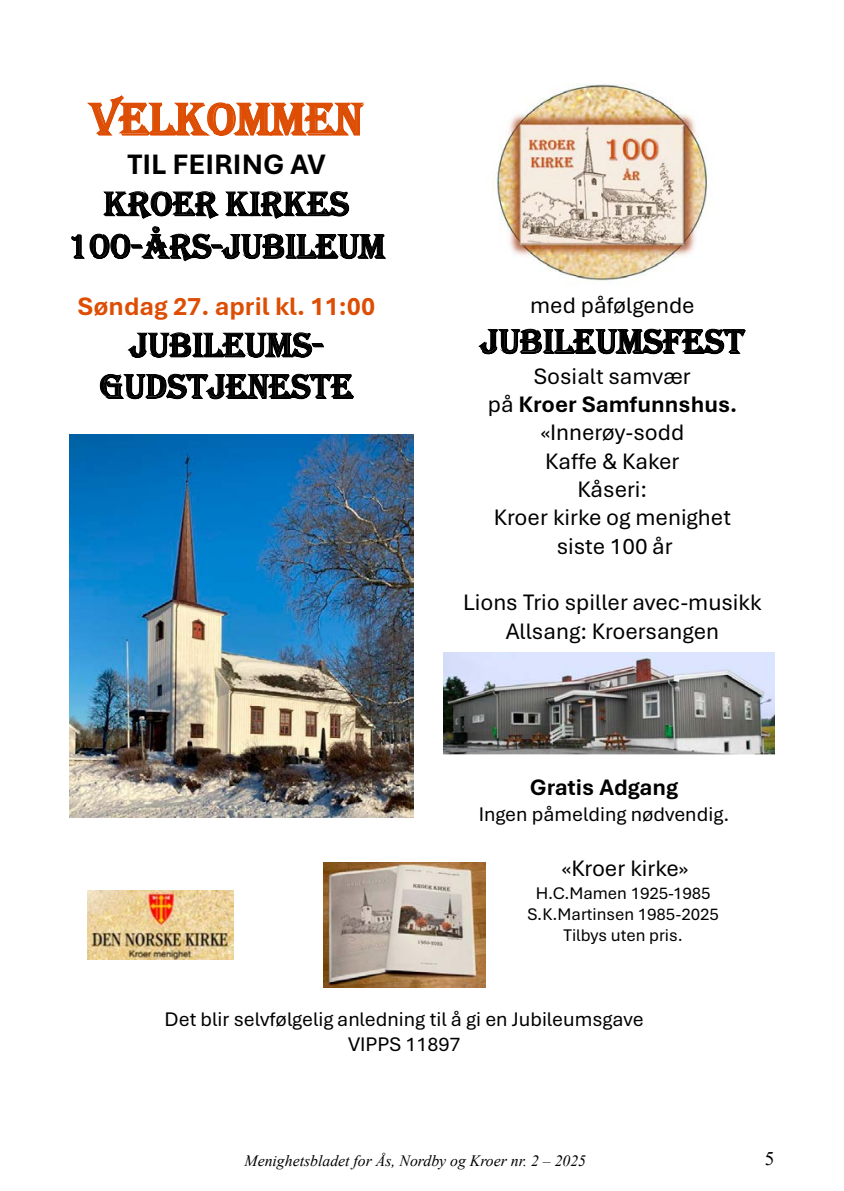
<style>
.page{position:relative;width:844px;height:1191px;background:#fff}
.page>*{position:absolute;margin:0;border:0;box-sizing:border-box;transform-origin:0 0}
.t1{font:47.25px "Algerian";color:#dd4e04}
.t2{font:35.52px "Algerian";color:#000}
.t3{font:35.35px/41.5px "Algerian";color:#000;text-align:center}
.t4{font:700 29.57px "Aptos";color:#000}
.t5{font:700 26.6px "Aptos";color:#dd4e04}
.t6{font:23.62px/28.3px "Aptos";color:#000;text-align:center}
.t7{font:700 23.62px "Aptos";letter-spacing:-.005em;color:#000}
.t8{font:20.65px/24.8px "Aptos";color:#000;text-align:center}
.t9{font:19.25px "Times New Roman";color:#000}
.t10{font:17.68px/21.3px "Aptos";letter-spacing:-.005em;color:#000;text-align:center}
.t11{font:italic 15.75px "Times New Roman";color:#000}
.s1{font-weight:700}
</style>
<div class="page">
<img style="left:69px;top:434px;width:344px;height:383px">
<img style="left:494px;top:83px;width:216px;height:199px">
<img style="left:443px;top:652px;width:330px;height:102px">
<img style="left:88px;top:890px;width:145px;height:69px">
<img style="left:323px;top:862px;width:162px;height:125px">
<h1 class="t1" style="left:90px;top:93px;width:275px">VELKOMMEN</h1>
<p class="t4" style="left:127px;top:144px;width:200px">TIL FEIRING AV</p>
<h3 class="t3" style="left:104px;top:184px;width:247px">KROER KIRKES</h3>
<h2 class="t2" style="left:68px;top:227px;width:318px">100-ÅRS-JUBILEUM</h2>
<p class="t5" style="left:77px;top:288px;width:299px">Søndag 27. april kl. 11:00</p>
<h3 class="t3" style="left:100px;top:325px;width:255px">JUBILEUMS-<br>GUDSTJENESTE</h3>
<p class="t6" style="left:530px;top:290px;width:166px">med påfølgende</p>
<h2 class="t2" style="left:480px;top:322px;width:266px">JUBILEUMSFEST</h2>
<p class="t6" style="left:487px;top:361px;width:251px">Sosialt samvær<br>på <span class="s1">Kroer Samfunnshus. </span>«Innerøy-sodd<br>Kaffe &amp; Kaker<br>Kåseri:<br>Kroer kirke og menighet siste 100 år</p>
<p class="t6" style="left:463px;top:587px;width:300px">Lions Trio spiller avec-musikk<br>Allsang: Kroersangen</p>
<p class="t7" style="left:530px;top:771px;width:150px">Gratis Adgang</p>
<p class="t8" style="left:478px;top:800px;width:252px">Ingen påmelding nødvendig.</p>
<p class="t6" style="left:561px;top:853px;width:128px">«Kroer kirke»</p>
<p class="t10" style="left:527px;top:881px;width:193px">H.C.Mamen 1925-1985<br>S.K.Martinsen 1985-2025<br>Tilbys uten pris.</p>
<p class="t8" style="left:165px;top:1006px;width:480px">Det blir selvfølgelig anledning til å gi en Jubileumsgave<br>VIPPS 11897</p>
<p class="t11" style="left:244px;top:1149px;width:343px">Menighetsbladet for Ås, Nordby og Kroer nr. 2 – 2025</p>
<p class="t9" style="left:764px;top:1144px;width:11px">5</p>
</div>
